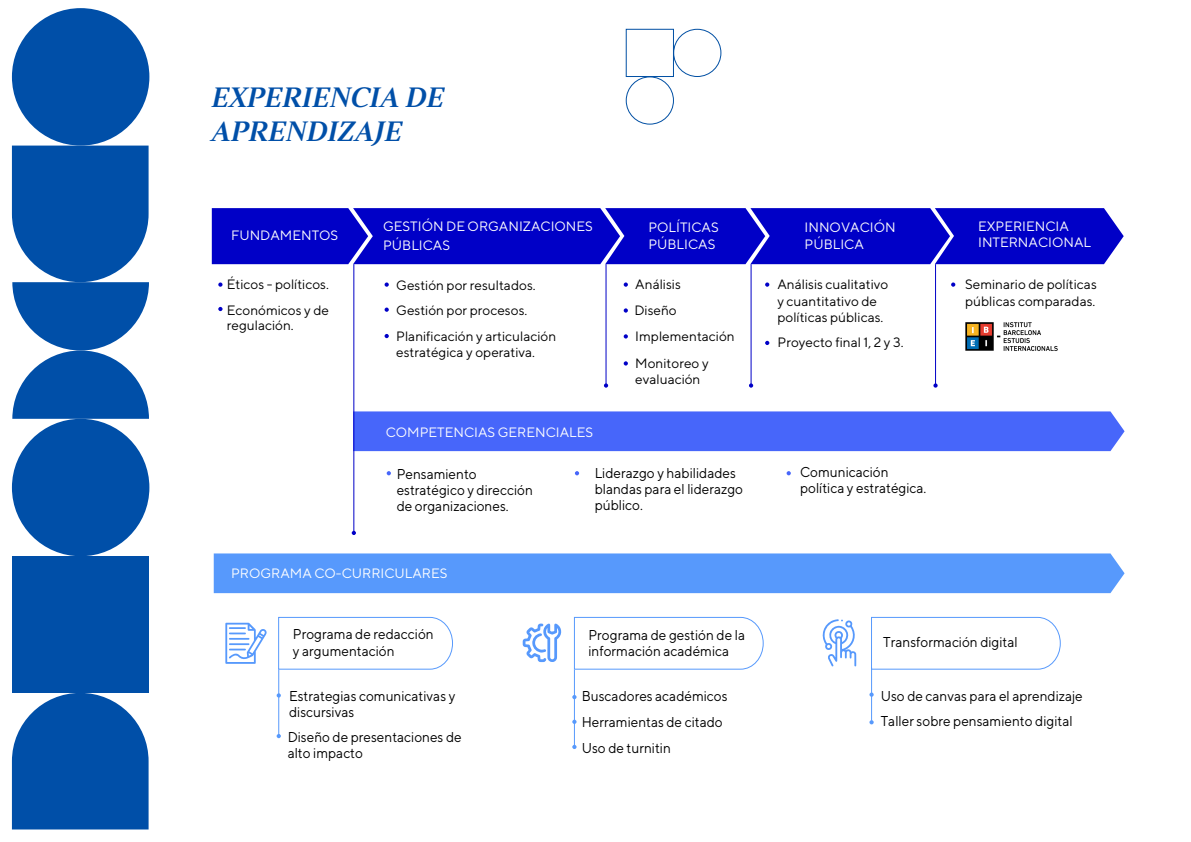
<style>
.page{position:relative;width:1191px;height:842px;background:#fff}
.page>*{position:absolute;margin:0;border:0;box-sizing:border-box;transform-origin:0 0}
.t1{font:28px/33.6px "Strato Pro Demi Bold It";color:#004fa8}
.t2{font:14.3px/16.3px "TT Norms";color:#000;scale:.95 1}
.t3{font:13.6px/16.3px "TT Norms";color:#000}
.t4{font:13.6px/16.3px "TT Norms";color:#fff}
</style>
<div class="page">
<div style="left:354px;top:411px;width:770px;height:40px;background:#4766fa"></div>
<div style="left:214px;top:553px;width:910px;height:40px;background:#5799fc"></div>
<div style="left:212px;top:208px;width:911px;height:56px;background:#0000c7"></div>
<div style="left:12px;top:556px;width:137px;height:137px;background:#004fa8"></div>
<svg style="left:12px;top:693px;width:137px;height:136px;background:#1b62b1"></svg>
<svg style="left:12px;top:146px;width:137px;height:273px"></svg>
<div style="left:12px;top:419px;width:137px;height:137px;background:#004fa8;border-radius:50%"></div>
<div style="left:12px;top:8px;width:137px;height:138px;background:#004fa8;border-radius:50%"></div>
<svg style="left:278px;top:616px;width:175px;height:54px"></svg>
<svg style="left:573px;top:616px;width:191px;height:54px"></svg>
<svg style="left:871px;top:616px;width:190px;height:54px"></svg>
<div style="left:673px;top:29px;width:48px;height:48px;border:1px solid #004fa3;border-radius:50%"></div>
<div style="left:626px;top:77px;width:48px;height:47px;border:1px solid #004fa3;border-radius:50%"></div>
<div style="left:626px;top:29px;width:48px;height:48px;border:1px solid #004fa3"></div>
<svg style="left:218px;top:307px;width:4px;height:4px"></svg>
<svg style="left:218px;top:282px;width:4px;height:5px"></svg>
<img style="left:965px;top:322px;width:93px;height:29px">
<svg style="left:277px;top:734px;width:4px;height:4px"></svg>
<hr style="left:278px;top:669px;width:1px;height:66px;background:#5799fc">
<svg style="left:572px;top:745px;width:4px;height:4px"></svg>
<hr style="left:574px;top:670px;width:1px;height:77px;background:#5799fc">
<svg style="left:869px;top:720px;width:4px;height:4px"></svg>
<svg style="left:869px;top:692px;width:4px;height:5px"></svg>
<hr style="left:871px;top:668px;width:1px;height:53px;background:#5799fc">
<svg style="left:384px;top:308px;width:5px;height:4px"></svg>
<svg style="left:384px;top:334px;width:5px;height:4px"></svg>
<svg style="left:387px;top:471px;width:4px;height:4px"></svg>
<svg style="left:575px;top:471px;width:4px;height:4px"></svg>
<svg style="left:786px;top:471px;width:5px;height:4px"></svg>
<svg style="left:352px;top:531px;width:4px;height:4px"></svg>
<svg style="left:384px;top:282px;width:5px;height:5px"></svg>
<hr style="left:353px;top:264px;width:1px;height:268px;background:#0000c7">
<svg style="left:623px;top:308px;width:5px;height:5px"></svg>
<svg style="left:623px;top:334px;width:5px;height:5px"></svg>
<svg style="left:623px;top:361px;width:5px;height:5px"></svg>
<svg style="left:604px;top:383px;width:4px;height:5px"></svg>
<svg style="left:623px;top:282px;width:5px;height:5px"></svg>
<hr style="left:605px;top:264px;width:1px;height:120px;background:#0000c7">
<svg style="left:765px;top:341px;width:4px;height:4px"></svg>
<svg style="left:749px;top:383px;width:4px;height:5px"></svg>
<svg style="left:765px;top:282px;width:4px;height:5px"></svg>
<hr style="left:750px;top:264px;width:1px;height:120px;background:#0000c7">
<svg style="left:951px;top:282px;width:4px;height:5px"></svg>
<svg style="left:933px;top:383px;width:4px;height:5px"></svg>
<hr style="left:935px;top:264px;width:1px;height:120px;background:#0000c7">
<svg style="left:225px;top:623px;width:42px;height:41px"></svg>
<svg style="left:523px;top:623px;width:39px;height:40px"></svg>
<svg style="left:822px;top:619px;width:35px;height:47px"></svg>
<h1 class="t1" style="left:212px;top:80px;width:234px">EXPERIENCIA DE<br>APRENDIZAJE</h1>
<p class="t4" style="left:231px;top:227px;width:109px">FUNDAMENTOS</p>
<p class="t4" style="left:383px;top:217px;width:211px;line-height:18.8px">GESTIÓN DE ORGANIZACIONES<br>PÚBLICAS</p>
<p class="t3" style="left:227px;top:271px;width:104px;line-height:25.7px">Éticos - políticos.<br>Económicos y de</p>
<p class="t3" style="left:227px;top:316px;width:68px">regulación.</p>
<p class="t3" style="left:396px;top:273px;width:161px;line-height:25.2px">Gestión por resultados.<br>Gestión por procesos.<br>Planificación y articulación</p>
<p class="t3" style="left:396px;top:344px;width:140px">estratégica y operativa.</p>
<p class="t4" style="left:386px;top:423px;width:209px">COMPETENCIAS GERENCIALES</p>
<p class="t4" style="left:648px;top:219px;width:72px">POLÍTICAS<br>PÚBLICAS</p>
<p class="t4" style="left:804px;top:219px;width:93px">INNOVACIÓN<br>PÚBLICA</p>
<p class="t4" style="left:978px;top:218px;width:114px">EXPERIENCIA<br>INTERNACIONAL</p>
<p class="t3" style="left:634px;top:271px;width:102px;line-height:25.7px">Análisis<br>Diseño<br>Implementación</p>
<p class="t3" style="left:635px;top:355px;width:75px">Monitoreo y evaluación</p>
<p class="t3" style="left:777px;top:276px;width:112px">Análisis cualitativo y cuantitativo de políticas públicas.</p>
<p class="t3" style="left:965px;top:276px;width:133px">Seminario de políticas públicas comparadas.</p>
<p class="t3" style="left:777px;top:334px;width:127px">Proyecto final 1, 2 y 3.</p>
<p class="t2" style="left:397px;top:465px;width:145px">Pensamiento estratégico y dirección de organizaciones.</p>
<p class="t2" style="left:594px;top:464px;width:158px">Liderazgo y habilidades blandas para el liderazgo público.</p>
<p class="t2" style="left:800px;top:464px;width:134px">Comunicación política y estratégica.</p>
<p class="t4" style="left:231px;top:565px;width:218px">PROGRAMA CO-CURRICULARES</p>
<p class="t2" style="left:293px;top:626px;width:150px">Programa de redacción y argumentación</p>
<p class="t2" style="left:588px;top:626px;width:166px">Programa de gestión de la información académica</p>
<p class="t2" style="left:883px;top:634px;width:143px">Transformación digital</p>
<p class="t2" style="left:289px;top:687px;width:176px">Estrategias comunicativas y discursivas</p>
<p class="t2" style="left:288px;top:728px;width:185px">Diseño de presentaciones de alto impacto</p>
<p class="t2" style="left:582px;top:682px;width:155px;line-height:26.3px">Buscadores académicos<br>Herramientas de citado</p>
<p class="t2" style="left:880px;top:682px;width:214px;line-height:25.3px">Uso de canvas para el aprendizaje<br>Taller sobre pensamiento digital</p>
<p class="t2" style="left:582px;top:739px;width:95px">Uso de turnitin</p>
</div>
